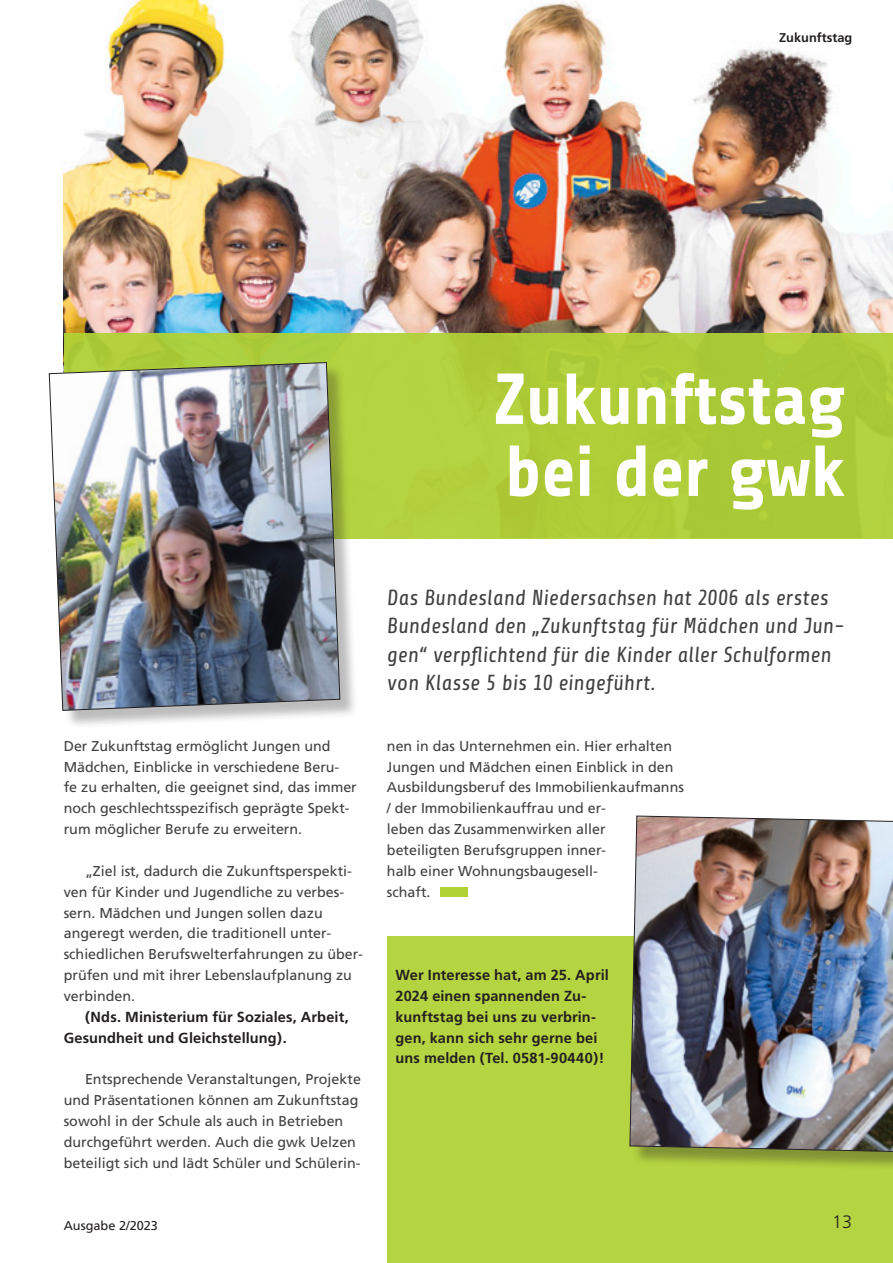
<style>
.page{position:relative;width:893px;height:1263px;background:#fff}
.page>*{position:absolute;margin:0;border:0;box-sizing:border-box;transform-origin:0 0}
.t1{font:700 72px/72px "Share";color:#fff}
.t2{font:italic 21.75px/28.5px "Share";letter-spacing:.005em;color:#404041}
.t3{font:300 18px "Frutiger";color:#231f20}
.t4{font:700 14.55px/20.9px "Frutiger";letter-spacing:.01em;color:#231f20}
.t5{font:14.25px/20.9px "Frutiger";color:#404041}
.t6{font:12.75px "Frutiger";color:#231f20}
.t7{font:700 12.75px "Frutiger";color:#231f20}
</style>
<div class="page">
<img style="left:64px;top:0;width:829px;height:334px">
<div style="left:64px;top:334px;width:829px;height:205px;background:#b1d235"></div>
<div style="left:387px;top:936px;width:506px;height:327px;background:#b5d441"></div>
<div style="left:52px;top:365px;width:307px;height:364px;background:#231f20;opacity:.3"></div>
<img style="left:49px;top:362px;width:291px;height:349px">
<div style="left:632px;top:818px;width:261px;height:352px;background:#231f20;opacity:.35"></div>
<img style="left:629px;top:815px;width:264px;height:338px">
<div style="left:440px;top:887px;width:27px;height:9px;background:#b1d235"></div>
<p class="t7" style="left:779px;top:30px;width:75px">Zukunftstag</p>
<h1 class="t1" style="left:493px;top:365px;width:353px">Zukunftstag bei der gwk</h1>
<p class="t5" style="left:64px;top:735px;width:295px">Der Zukunftstag ermöglicht Jungen und Mädchen, Einblicke in verschiedene Beru-<br>fe zu erhalten, die geeignet sind, das immer noch geschlechtsspezifisch geprägte Spekt&shy;rum möglicher Berufe zu erweitern.</p>
<p class="t5" style="left:64px;top:860px;width:301px;text-indent:21px">„Ziel ist, dadurch die Zukunftsperspekti&shy;ven für Kinder und Jugendliche zu verbes&shy;sern. Mädchen und Jungen sollen dazu angeregt werden, die traditionell unter&shy;schiedlichen Berufswelterfahrungen zu über&shy;prüfen und mit ihrer Lebenslaufplanung zu verbinden.</p>
<p class="t4" style="left:64px;top:1006px;width:287px;text-indent:21px">(Nds. Ministerium für Soziales, Arbeit,<br>Gesundheit und Gleichstellung).</p>
<p class="t5" style="left:64px;top:1069px;width:299px;text-indent:21px">Entsprechende Veranstaltungen, Projekte und Präsentationen können am Zukunftstag sowohl in der Schule als auch in Betrieben durchgeführt werden. Auch die gwk Uelzen beteiligt sich und lädt Schüler und Schülerin-</p>
<h2 class="t2" style="left:387px;top:583px;width:459px">Das Bundesland Niedersachsen hat 2006 als erstes Bundesland den „Zukunftstag für Mädchen und Jun&shy;gen“ verpflichtend für die Kinder aller Schulformen von Klasse 5 bis 10 eingeführt.</h2>
<p class="t5" style="left:387px;top:735px;width:298px">nen in das Unternehmen ein. Hier erhalten Jungen und Mädchen einen Einblick in den Ausbildungsberuf des Immobilienkaufmanns / der Immobilienkauffrau und er-<br>leben das Zusammenwirken aller<br>beteiligten Berufsgruppen inner-<br>halb einer Wohnungsbaugesell-<br>schaft.</p>
<p class="t4" style="left:395px;top:964px;width:215px">Wer Interesse hat, am 25. April<br>2024 einen spannenden Zu&shy;kunftstag bei uns zu verbrin&shy;gen, kann sich sehr gerne bei uns melden (Tel. 0581-90440)!</p>
<p class="t6" style="left:64px;top:1218px;width:96px">Ausgabe 2/2023</p>
<p class="t3" style="left:832px;top:1211px;width:22px">13</p>
</div>
